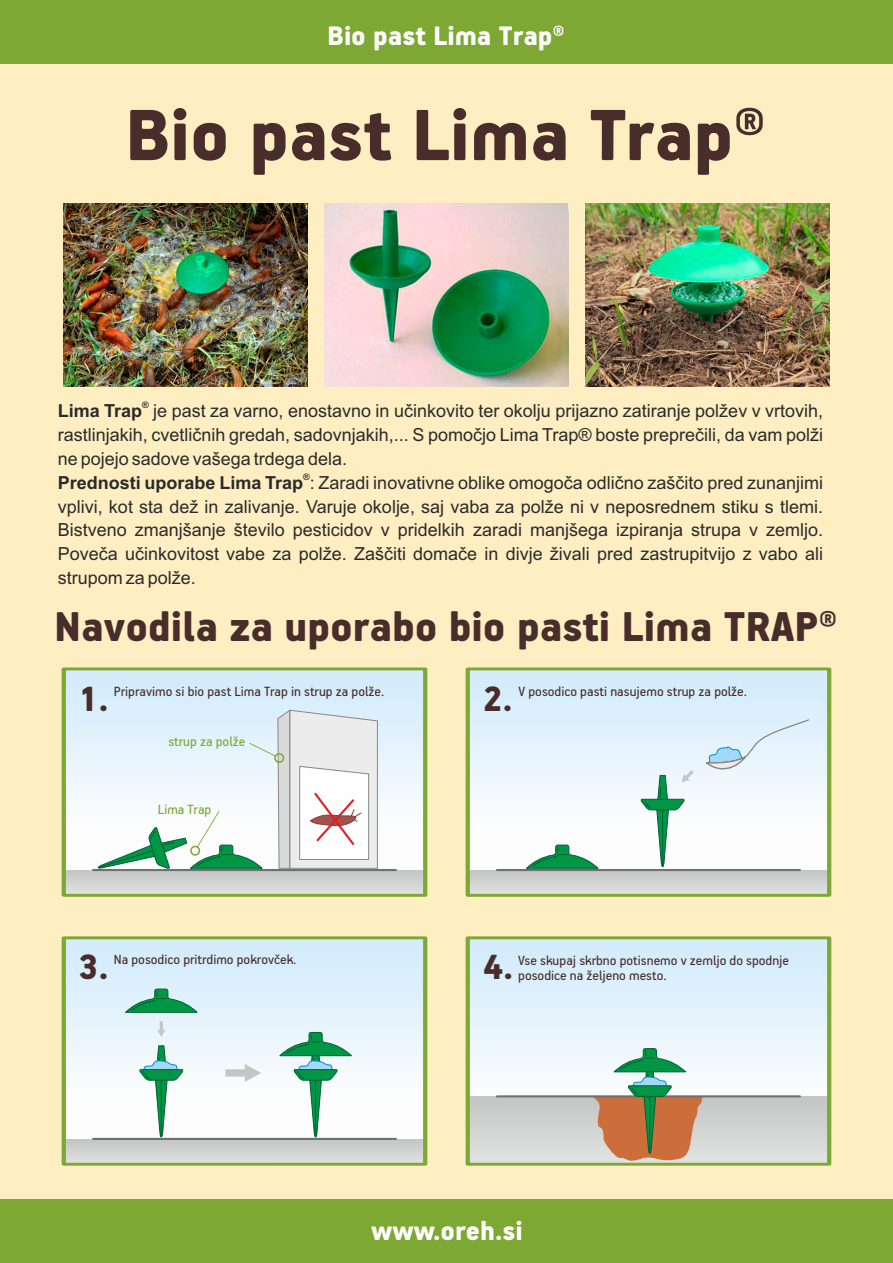
<style>
.page{position:relative;width:893px;height:1263px;background:#ffeec2}
.page>*{position:absolute;margin:0;border:0;box-sizing:border-box;transform-origin:0 0}
.t1{font:900 81.15px "PF Handbook Pro";color:#492d2a}
.t2{font:900 46.65px "PF Handbook Pro";color:#492d2a}
.t3{font:900 39.3px "PF Handbook Pro";color:#492d2a}
.t4{font:900 30px "PF Handbook Pro";color:#fefefe}
.t5{font:18px/24px "Arial";color:#2a2a29;text-align:justify}
.t6{font:15px/15.1px "PF Handbook Pro";color:#492d2a}
.t7{font:15px "PF Handbook Pro";color:#7ca833}
.t8{font:700 9px "Arial";color:#2a2a29}
.s1{font-weight:700}
</style>
<div class="page">
<svg style="left:471px;top:941px;width:355px;height:155px;background:#e4f2fc"></svg>
<div style="left:468px;top:1096px;width:361px;height:68px;background:linear-gradient(to bottom,#c3c4c4,#e2e2e2)"></div>
<div style="left:466px;top:936px;width:365px;height:230px;border:4px solid #7ca833"></div>
<svg style="left:67px;top:941px;width:355px;height:198px;background:#e8f4fc"></svg>
<div style="left:64px;top:1139px;width:361px;height:25px;background:#d1d2d2"></div>
<div style="left:62px;top:936px;width:365px;height:230px;border:4px solid #7ca833"></div>
<hr style="left:93px;top:1138px;width:303px;height:2px;background:#717171">
<svg style="left:67px;top:672px;width:355px;height:198px;background:#e1f2fc"></svg>
<div style="left:64px;top:870px;width:361px;height:25px;background:#d1d2d2"></div>
<div style="left:62px;top:667px;width:365px;height:230px;border:4px solid #7ca833"></div>
<svg style="left:471px;top:672px;width:355px;height:198px;background:#e9f5fc"></svg>
<div style="left:468px;top:870px;width:361px;height:25px;background:#d1d2d2"></div>
<div style="left:466px;top:667px;width:365px;height:230px;border:4px solid #7ca833"></div>
<hr style="left:497px;top:869px;width:303px;height:2px;background:#717171">
<hr style="left:93px;top:869px;width:303px;height:2px;background:#717171">
<div style="left:0;top:1199px;width:893px;height:64px;background:#7ca833"></div>
<div style="left:0;top:0;width:893px;height:64px;background:#7ca833"></div>
<hr style="left:497px;top:1095px;width:303px;height:2px;background:#717171">
<svg style="left:524px;top:844px;width:76px;height:25px;background:#84c6a3"></svg>
<svg style="left:702px;top:718px;width:108px;height:52px;background:#daebf6"></svg>
<svg style="left:640px;top:770px;width:54px;height:99px;background:#c5e2d6"></svg>
<svg style="left:123px;top:988px;width:76px;height:25px;background:#74bfa2"></svg>
<svg style="left:157px;top:1021px;width:8px;height:16px"></svg>
<svg style="left:225px;top:1064px;width:36px;height:18px"></svg>
<svg style="left:139px;top:1045px;width:45px;height:93px;background:#b7dcce"></svg>
<svg style="left:278px;top:1031px;width:75px;height:107px;background:#bcdfd1"></svg>
<svg style="left:592px;top:1048px;width:113px;height:116px;background:#b9ab8d"></svg>
<img style="left:325px;top:204px;width:243px;height:182px">
<img style="left:64px;top:204px;width:243px;height:182px">
<img style="left:585px;top:204px;width:244px;height:182px">
<svg style="left:95px;top:709px;width:283px;height:160px;background:#e1ebeb"></svg>
<h3 class="t4" style="left:327px;top:23px;width:239px">Bio past Lima Trap®</h3>
<h1 class="t1" style="left:125px;top:99px;width:643px">Bio past Lima Trap®</h1>
<p class="t8" style="left:142px;top:401px;width:8px">®</p>
<p class="t5" style="left:58px;top:400px;width:767px"><span class="s1">Lima Trap</span> je past za varno, enostavno in učinkovito ter okolju prijazno zatiranje polžev v vrtovih, rastlinjakih, cvetličnih gredah, sadovnjakih,... S pomočjo Lima Trap® boste preprečili, da vam polži ne pojejo sadove vašega trdega dela.</p>
<p class="t8" style="left:303px;top:473px;width:8px">®</p>
<p class="t5" style="left:58px;top:472px;width:767px"><span class="s1">Prednosti uporabe Lima Trap</span> : Zaradi inovativne oblike omogoča odlično zaščito pred zunanjimi vplivi, kot sta dež in zalivanje. Varuje okolje, saj vaba za polže ni v neposrednem stiku s tlemi.<br>Bistveno zmanjšanje število pesticidov v pridelkih zaradi manjšega izpiranja strupa v zemljo.<br>Poveča učinkovitost vabe za polže. Zaščiti domače in divje živali pred zastrupitvijo z vabo ali strupom za polže.</p>
<h2 class="t2" style="left:54px;top:606px;width:785px">Navodila za uporabo bio pasti Lima TRAP®</h2>
<h3 class="t3" style="left:78px;top:681px;width:31px">1.</h3>
<p class="t6" style="left:114px;top:684px;width:272px">Pripravimo si bio past Lima Trap in strup za polže.</p>
<p class="t7" style="left:168px;top:735px;width:78px">strup za polže</p>
<p class="t7" style="left:158px;top:802px;width:55px">Lima Trap</p>
<h3 class="t3" style="left:482px;top:681px;width:31px">2.</h3>
<p class="t6" style="left:519px;top:684px;width:230px">V posodico pasti nasujemo strup za polže.</p>
<h3 class="t3" style="left:78px;top:950px;width:31px">3.</h3>
<p class="t6" style="left:114px;top:953px;width:184px">Na posodico pritrdimo pokrovček.</p>
<h3 class="t3" style="left:483px;top:950px;width:31px">4.</h3>
<p class="t6" style="left:518px;top:953px;width:272px">Vse skupaj skrbno potisnemo v zemljo do spodnje posodice na željeno mesto.</p>
<h3 class="t4" style="left:371px;top:1217px;width:153px">www.oreh.si</h3>
</div>
